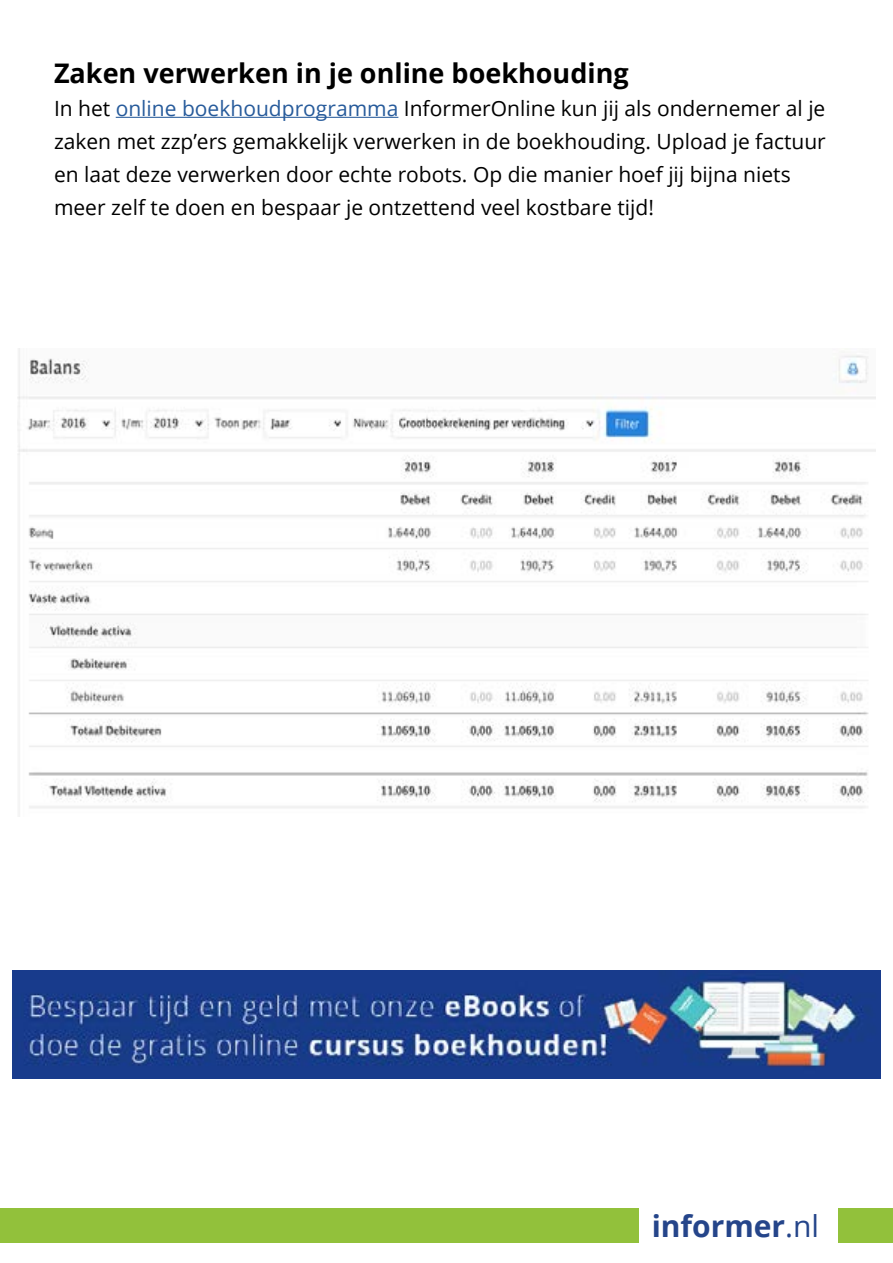
<style>
.page{position:relative;width:893px;height:1263px;background:#fff}
.page>*{position:absolute;margin:0;border:0;box-sizing:border-box;transform-origin:0 0}
.t1{font:700 30px "Open Sans";color:#25458a}
.t2{font:700 27px "Open Sans";color:#000}
.t3{font:21px/33px "Open Sans";color:#000}
.s1{color:#275b9b}
.s2{font-weight:400}
</style>
<div class="page">
<div style="left:0;top:1209px;width:893px;height:34px;background:#92c13b"></div>
<div style="left:640px;top:1202px;width:198px;height:49px;background:#fff"></div>
<hr style="left:116px;top:117px;width:282px;height:1px;background:#275b9b">
<img style="left:12px;top:971px;width:869px;height:108px">
<img style="left:17px;top:349px;width:859px;height:467px">
<p class="t2" style="left:54px;top:54px;width:576px">Zaken verwerken in je online boekhouding</p>
<p class="t3" style="left:54px;top:91px;width:773px">In het <span class="s1">online boekhoudprogramma</span> InformerOnline kun jij als ondernemer al je zaken met zzp’ers gemakkelijk verwerken in de boekhouding. Upload je factuur en laat deze verwerken door echte robots. Op die manier hoef jij bijna niets meer zelf te doen en bespaar je ontzettend veel kostbare tijd!</p>
<h1 class="t1" style="left:652px;top:1205px;width:169px">informer<span class="s2">.nl</span></h1>
</div>
